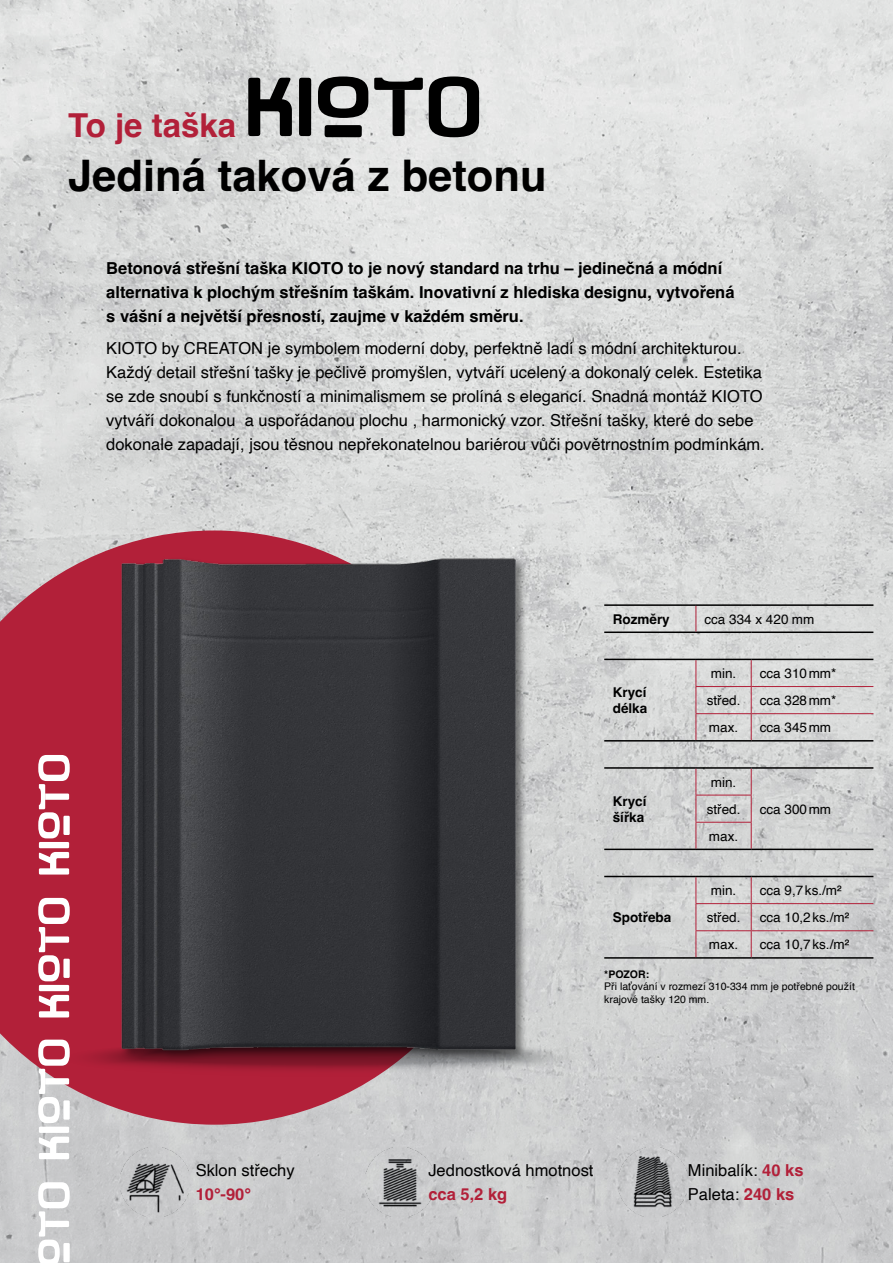
<style>
.page{position:relative;width:893px;height:1263px;background:#fff}
.page>*{position:absolute;margin:0;border:0;box-sizing:border-box;transform-origin:0 0}
.t1{font:700 43.5px "Helvetica";color:#000}
.t2{font:700 33px "Helvetica";color:#b22039}
.t3{font:16.5px/24px "Helvetica";color:#000}
.t4{font:700 16.5px/24px "Helvetica";color:#000}
.t5{font:700 16.5px "Helvetica";color:#b22039}
.t6{font:13.5px/27.2px "Helvetica";color:#000;text-align:center}
.t7{font:700 13.5px/16.2px "Helvetica";color:#000}
.t8{font:10.5px/12.6px "Helvetica";color:#000}
.t9{font:700 10.5px "Helvetica";color:#000}
.s1{font-weight:700;color:#b22039}
</style>
<div class="page">
<img style="left:0;top:0;width:893px;height:1263px">
<svg style="left:0;top:530px;width:511px;height:595px;background:#bb5567"></svg>
<svg style="left:57px;top:1040px;width:536px;height:37px;background:#a55261"></svg>
<div style="left:325px;top:125px;width:37px;height:12px;background:#000;border-radius:3px"></div>
<svg style="left:248px;top:78px;width:44px;height:58px;background:#515151"></svg>
<div style="left:299px;top:78px;width:12px;height:58px;background:#000;border-radius:3px"></div>
<svg style="left:429px;top:76px;width:50px;height:61px;background:#5f5f5f"></svg>
<svg style="left:318px;top:76px;width:50px;height:42px;background:#565656"></svg>
<svg style="left:374px;top:78px;width:49px;height:58px;background:#919291"></svg>
<img style="left:109px;top:556px;width:454px;height:503px">
<svg style="left:39px;top:852px;width:30px;height:22px"></svg>
<div style="left:39px;top:842px;width:30px;height:6px;background:#fff;border-radius:2px"></div>
<svg style="left:38px;top:755px;width:32px;height:83px"></svg>
<svg style="left:39px;top:995px;width:30px;height:22px"></svg>
<div style="left:39px;top:985px;width:30px;height:6px;background:#fff;border-radius:2px"></div>
<svg style="left:38px;top:898px;width:32px;height:83px"></svg>
<svg style="left:39px;top:1136px;width:30px;height:23px"></svg>
<div style="left:39px;top:1126px;width:30px;height:7px;background:#fff;border-radius:2px"></div>
<svg style="left:38px;top:1039px;width:32px;height:84px"></svg>
<svg style="left:38px;top:1182px;width:32px;height:81px"></svg>
<img style="left:618px;top:1147px;width:70px;height:69px">
<img style="left:365px;top:1147px;width:70px;height:69px">
<img style="left:120px;top:1147px;width:70px;height:69px">
<hr style="left:604px;top:604px;width:92px;height:2px;background:#000">
<hr style="left:604px;top:631px;width:92px;height:2px;background:#000">
<hr style="left:604px;top:659px;width:92px;height:1px;background:#000">
<hr style="left:696px;top:604px;width:55px;height:2px;background:#000">
<hr style="left:751px;top:604px;width:122px;height:2px;background:#000">
<hr style="left:696px;top:631px;width:55px;height:2px;background:#000">
<hr style="left:751px;top:631px;width:122px;height:2px;background:#000">
<hr style="left:751px;top:659px;width:122px;height:1px;background:#000">
<hr style="left:604px;top:767px;width:92px;height:2px;background:#000">
<hr style="left:751px;top:767px;width:122px;height:2px;background:#000">
<hr style="left:751px;top:740px;width:122px;height:1px;background:#000">
<hr style="left:604px;top:876px;width:92px;height:1px;background:#000">
<hr style="left:696px;top:659px;width:55px;height:1px;background:#000">
<hr style="left:696px;top:740px;width:55px;height:1px;background:#000">
<hr style="left:696px;top:767px;width:55px;height:2px;background:#000">
<hr style="left:696px;top:849px;width:55px;height:1px;background:#000">
<hr style="left:696px;top:876px;width:55px;height:1px;background:#000">
<hr style="left:751px;top:876px;width:122px;height:1px;background:#000">
<hr style="left:696px;top:957px;width:55px;height:2px;background:#000">
<hr style="left:751px;top:957px;width:122px;height:2px;background:#000">
<svg style="left:696px;top:606px;width:1px;height:25px"></svg>
<hr style="left:751px;top:686px;width:122px;height:1px;background:#b22039">
<hr style="left:751px;top:713px;width:122px;height:1px;background:#b22039">
<svg style="left:751px;top:660px;width:1px;height:80px"></svg>
<hr style="left:604px;top:957px;width:92px;height:2px;background:#000">
<hr style="left:696px;top:686px;width:55px;height:1px;background:#b22039">
<hr style="left:696px;top:713px;width:55px;height:1px;background:#b22039">
<svg style="left:696px;top:660px;width:1px;height:80px"></svg>
<hr style="left:696px;top:795px;width:56px;height:1px;background:#b22039">
<hr style="left:696px;top:822px;width:56px;height:1px;background:#b22039">
<svg style="left:696px;top:769px;width:1px;height:80px"></svg>
<svg style="left:751px;top:769px;width:1px;height:80px"></svg>
<hr style="left:696px;top:903px;width:55px;height:1px;background:#b22039">
<hr style="left:751px;top:903px;width:122px;height:1px;background:#b22039">
<hr style="left:696px;top:930px;width:55px;height:1px;background:#b22039">
<svg style="left:696px;top:877px;width:1px;height:80px"></svg>
<hr style="left:751px;top:930px;width:122px;height:1px;background:#b22039">
<svg style="left:751px;top:877px;width:1px;height:80px"></svg>
<hr style="left:604px;top:849px;width:92px;height:1px;background:#000">
<hr style="left:751px;top:849px;width:122px;height:1px;background:#000">
<hr style="left:604px;top:740px;width:92px;height:1px;background:#000">
<h2 class="t2" style="left:68px;top:105px;width:170px">To je taška</h2>
<h1 class="t1" style="left:68px;top:149px;width:480px">Jediná taková z betonu</h1>
<p class="t4" style="left:106px;top:258px;width:630px">Betonová střešní taška KIOTO to je nový standard na trhu – jedinečná a módní alternativa k plochým střešním taškám. Inovativní z hlediska designu, vytvořená s vášní a největší přesností, zaujme v každém směru.</p>
<p class="t3" style="left:106px;top:337px;width:660px">KIOTO by CREATON je symbolem moderní doby, perfektně ladí s módní architekturou.<br>Každý detail střešní tašky je pečlivě promyšlen, vytváří ucelený a dokonalý celek. Estetika se zde snoubí s funkčností a minimalismem se prolíná s elegancí. Snadná montáž KIOTO vytváří dokonalou a uspořádanou plochu , harmonický vzor. Střešní tašky, které do sebe dokonale zapadají, jsou těsnou nepřekonatelnou bariérou vůči povětrnostním podmínkám.</p>
<p class="t7" style="left:613px;top:612px;width:59px">Rozměry</p>
<p class="t6" style="left:704px;top:606px;width:111px">cca 334 x 420 mm</p>
<p class="t7" style="left:613px;top:686px;width:36px">Krycí délka</p>
<p class="t7" style="left:613px;top:794px;width:35px">Krycí šířka</p>
<p class="t7" style="left:613px;top:911px;width:60px">Spotřeba</p>
<p class="t6" style="left:711px;top:660px;width:27px">min.</p>
<p class="t6" style="left:760px;top:660px;width:78px">cca 310mm*</p>
<p class="t6" style="left:707px;top:687px;width:35px">střed.</p>
<p class="t6" style="left:760px;top:687px;width:78px">cca 328mm*</p>
<p class="t6" style="left:709px;top:714px;width:31px">max.</p>
<p class="t6" style="left:760px;top:714px;width:73px">cca 345mm</p>
<p class="t6" style="left:707px;top:769px;width:35px">min. střed.</p>
<p class="t6" style="left:709px;top:823px;width:31px">max.</p>
<p class="t6" style="left:760px;top:796px;width:73px">cca 300mm</p>
<p class="t6" style="left:711px;top:877px;width:27px">min.</p>
<p class="t6" style="left:760px;top:877px;width:83px">cca 9,7ks./m²</p>
<p class="t6" style="left:707px;top:904px;width:35px">střed.</p>
<p class="t6" style="left:760px;top:904px;width:91px">cca 10,2ks./m²</p>
<p class="t6" style="left:709px;top:931px;width:31px">max.</p>
<p class="t6" style="left:760px;top:931px;width:91px">cca 10,7ks./m²</p>
<p class="t3" style="left:196px;top:1158px;width:101px">Sklon střechy</p>
<p class="t5" style="left:196px;top:1184px;width:57px">10°-90°</p>
<p class="t9" style="left:604px;top:968px;width:46px">*POZOR:</p>
<p class="t8" style="left:604px;top:981px;width:252px">Při laťování v rozmezí 310-334 mm je potřebné použít krajové tašky 120 mm.</p>
<p class="t3" style="left:428px;top:1158px;width:167px">Jednostková hmotnost</p>
<p class="t5" style="left:428px;top:1184px;width:80px">cca 5,2 kg</p>
<p class="t3" style="left:688px;top:1158px;width:117px">Minibalík: <span class="s1">40 ks<br></span>Paleta: <span class="s1">240 ks</span></p>
</div>
